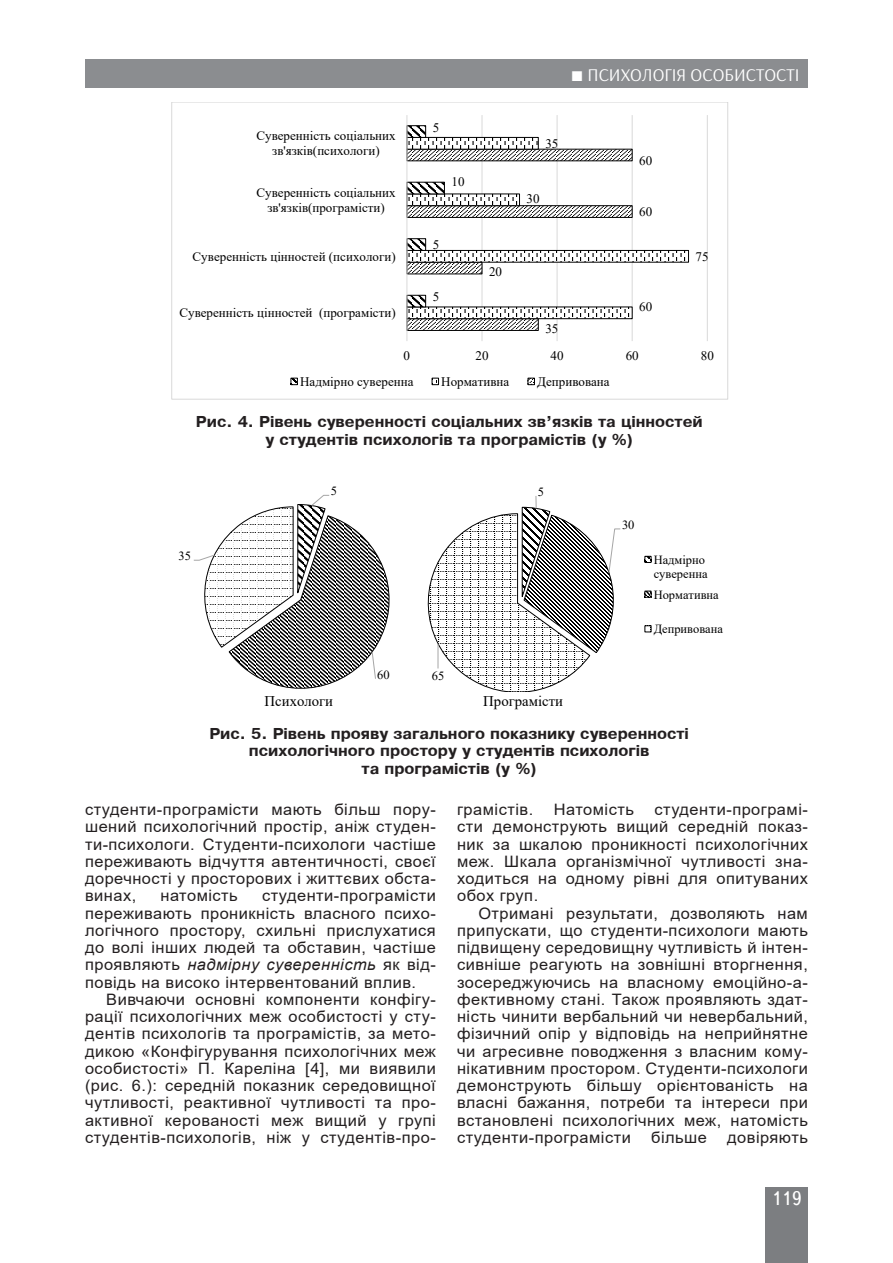
<style>
.page{position:relative;width:893px;height:1263px;background:#fff}
.page>*{position:absolute;margin:0;border:0;box-sizing:border-box;transform-origin:0 0}
.t1{font:19.5px "Ukrainian Text";color:#fff}
.t2{font:18px "Arsenal";color:#fff}
.Текст_основной_G{font:15.75px/17.2px "Arial";letter-spacing:.03em;color:#231f20;text-align:justify;scale:1.04 1}
.Рисунок_подпись{font:700 15px/17.2px "Pragmatica";color:#231f20;text-align:center}
.t3{font:14.7px "Times New Roman";color:#000}
.t4{font:13.05px/15px "Times New Roman";color:#000;text-align:center}
.t5{font:12.45px/14.2px "Times New Roman";color:#000}
.s1{font-style:italic}
</style>
<div class="page">
<div style="left:765px;top:1187px;width:43px;height:76px;background:#7c7e81"></div>
<div style="left:85px;top:60px;width:723px;height:28px;background:#8b8d90"></div>
<hr style="left:482px;top:115px;width:1px;height:226px;background:#d9d9d9">
<hr style="left:557px;top:115px;width:1px;height:226px;background:#d9d9d9">
<hr style="left:632px;top:115px;width:1px;height:226px;background:#d9d9d9">
<hr style="left:707px;top:115px;width:1px;height:226px;background:#d9d9d9">
<svg style="left:633px;top:249px;width:56px;height:14px"></svg>
<svg style="left:407px;top:125px;width:226px;height:206px"></svg>
<hr style="left:406px;top:115px;width:1px;height:226px;background:#d9d9d9">
<div style="left:290px;top:378px;width:8px;height:7px;border:1px solid #000"></div>
<div style="left:432px;top:378px;width:7px;height:7px;border:1px solid #000"></div>
<div style="left:527px;top:378px;width:8px;height:7px;border:1px solid #000"></div>
<div style="left:171px;top:102px;width:557px;height:298px;border:1px solid #d9d9d9"></div>
<svg style="left:427px;top:496px;width:194px;height:196px"></svg>
<div style="left:645px;top:556px;width:6px;height:7px;border:1px solid #000"></div>
<svg style="left:645px;top:591px;width:6px;height:6px"></svg>
<svg style="left:645px;top:626px;width:6px;height:6px"></svg>
<svg style="left:193px;top:494px;width:197px;height:195px"></svg>
<p class="t2" style="left:568px;top:64px;width:232px">ТЕОРІЯ ТА ІСТОРІЯ СОЦІОЛОГІЇ</p>
<p class="t2" style="left:587px;top:64px;width:213px">ПСИХОЛОГІЯ ОСОБИСТОСТІ</p>
<p class="t4" style="left:256px;top:128px;width:141px">Суверенність соціальних зв'язків(психологи)</p>
<p class="t4" style="left:256px;top:184px;width:141px">Суверенність соціальних зв'язків(програмісти)</p>
<p class="t4" style="left:433px;top:119px;width:8px">5</p>
<p class="t4" style="left:451px;top:173px;width:15px">10</p>
<p class="t4" style="left:545px;top:136px;width:15px">35</p>
<p class="t4" style="left:527px;top:191px;width:15px">30</p>
<p class="t4" style="left:639px;top:153px;width:15px">60</p>
<p class="t4" style="left:639px;top:204px;width:15px">60</p>
<p class="t4" style="left:193px;top:248px;width:205px">Суверенність цінностей (психологи)</p>
<p class="t4" style="left:179px;top:305px;width:218px">Суверенність цінностей (програмісти)</p>
<p class="t4" style="left:433px;top:237px;width:8px">5</p>
<p class="t4" style="left:433px;top:289px;width:8px">5</p>
<p class="t4" style="left:489px;top:264px;width:15px">20</p>
<p class="t4" style="left:545px;top:320px;width:15px">35</p>
<p class="t4" style="left:639px;top:298px;width:15px">60</p>
<p class="t4" style="left:696px;top:249px;width:15px">75</p>
<p class="t4" style="left:404px;top:348px;width:8px">0</p>
<p class="t4" style="left:475px;top:348px;width:15px">20</p>
<p class="t4" style="left:551px;top:348px;width:15px">40</p>
<p class="t4" style="left:626px;top:348px;width:15px">60</p>
<p class="t4" style="left:701px;top:348px;width:15px">80</p>
<p class="t4" style="left:300px;top:374px;width:115px">Надмірно суверенна</p>
<p class="t4" style="left:441px;top:374px;width:70px">Нормативна</p>
<p class="t4" style="left:537px;top:374px;width:74px">Депривована</p>
<p class="Рисунок_подпись" style="left:196px;top:413px;width:508px">Рис. 4. Рівень суверенності соціальних зв’язків та цінностей у студентів психологів та програмістів (у %)</p>
<p class="t5" style="left:178px;top:548px;width:14px">35</p>
<p class="t5" style="left:331px;top:484px;width:8px">5</p>
<p class="t5" style="left:377px;top:667px;width:14px">60</p>
<p class="t5" style="left:432px;top:668px;width:14px">65</p>
<p class="t5" style="left:538px;top:484px;width:8px">5</p>
<p class="t3" style="left:265px;top:690px;width:70px">Психологи</p>
<p class="t3" style="left:483px;top:690px;width:81px">Програмісти</p>
<p class="t5" style="left:622px;top:517px;width:14px">30</p>
<p class="t5" style="left:654px;top:552px;width:55px">Надмірно суверенна</p>
<p class="t5" style="left:654px;top:587px;width:67px">Нормативна</p>
<p class="t5" style="left:654px;top:622px;width:71px">Депривована</p>
<p class="Рисунок_подпись" style="left:209px;top:725px;width:481px">Рис. 5. Рівень прояву загального показнику суверенності психологічного простору у студентів психологів<br>та програмістів (у %)</p>
<p class="Текст_основной_G" style="left:85px;top:801px;width:339px">студенти-програмісти мають більш пору&shy;шений психологічний простір, аніж студен&shy;ти-психологи. Студенти-психологи частіше переживають відчуття автентичності, своєї доречності у просторових і життєвих обста&shy;винах,</p>
<p class="Текст_основной_G" style="left:85px;top:887px;width:339px;text-indent:177px">студенти-програмісти переживають проникність власного психо&shy;логічного простору, схильні прислухатися до волі інших людей та обставин, частіше проявляють <span class="s1">надмірну суверенність</span> як від&shy;повідь на високо інтервентований вплив.</p>
<p class="Текст_основной_G" style="left:85px;top:990px;width:339px;text-indent:21px">Вивчаючи основні компоненти конфігу&shy;рації психологічних меж особистості у сту&shy;дентів психологів та програмістів, за мето&shy;дикою «Конфігурування психологічних меж особистості» П. Кареліна [4], ми виявили (рис. 6.): середній показник середовищної чутливості, реактивної чутливості та про&shy;активної керованості меж вищий у групі студентів-психологів, ніж у студентів-про-</p>
<p class="Текст_основной_G" style="left:161px;top:887px;width:76px">натомість</p>
<p class="Текст_основной_G" style="left:457px;top:801px;width:339px;text-indent:197px">студенти-програмі&shy;сти демонструють вищий середній показ&shy;ник за шкалою проникності психологічних меж. Шкала організмічної чутливості зна&shy;ходиться на одному рівні для опитуваних обох груп.</p>
<p class="Текст_основной_G" style="left:457px;top:904px;width:339px;text-indent:21px">Отримані результати, дозволяють нам припускати, що студенти-психологи мають підвищену середовищну чутливість й інтен&shy;сивніше реагують на зовнішні вторгнення, зосереджуючись на власному емоційно-а&shy;фективному стані. Також проявляють здат&shy;ність чинити вербальний чи невербальний, фізичний опір у відповідь на неприйнятне чи агресивне поводження з власним кому&shy;нікативним простором. Студенти-психологи демонструють більшу орієнтованість на власні бажання, потреби та інтереси при встановлені психологічних меж, натомість студенти-програмісти</p>
<p class="Текст_основной_G" style="left:457px;top:801px;width:75px">грамістів.</p>
<p class="Текст_основной_G" style="left:554px;top:801px;width:78px">Натомість</p>
<p class="Текст_основной_G" style="left:651px;top:1128px;width:55px">більше</p>
<p class="Текст_основной_G" style="left:727px;top:1128px;width:79px">довіряють</p>
<p class="t1" style="left:771px;top:1188px;width:32px">119</p>
</div>
